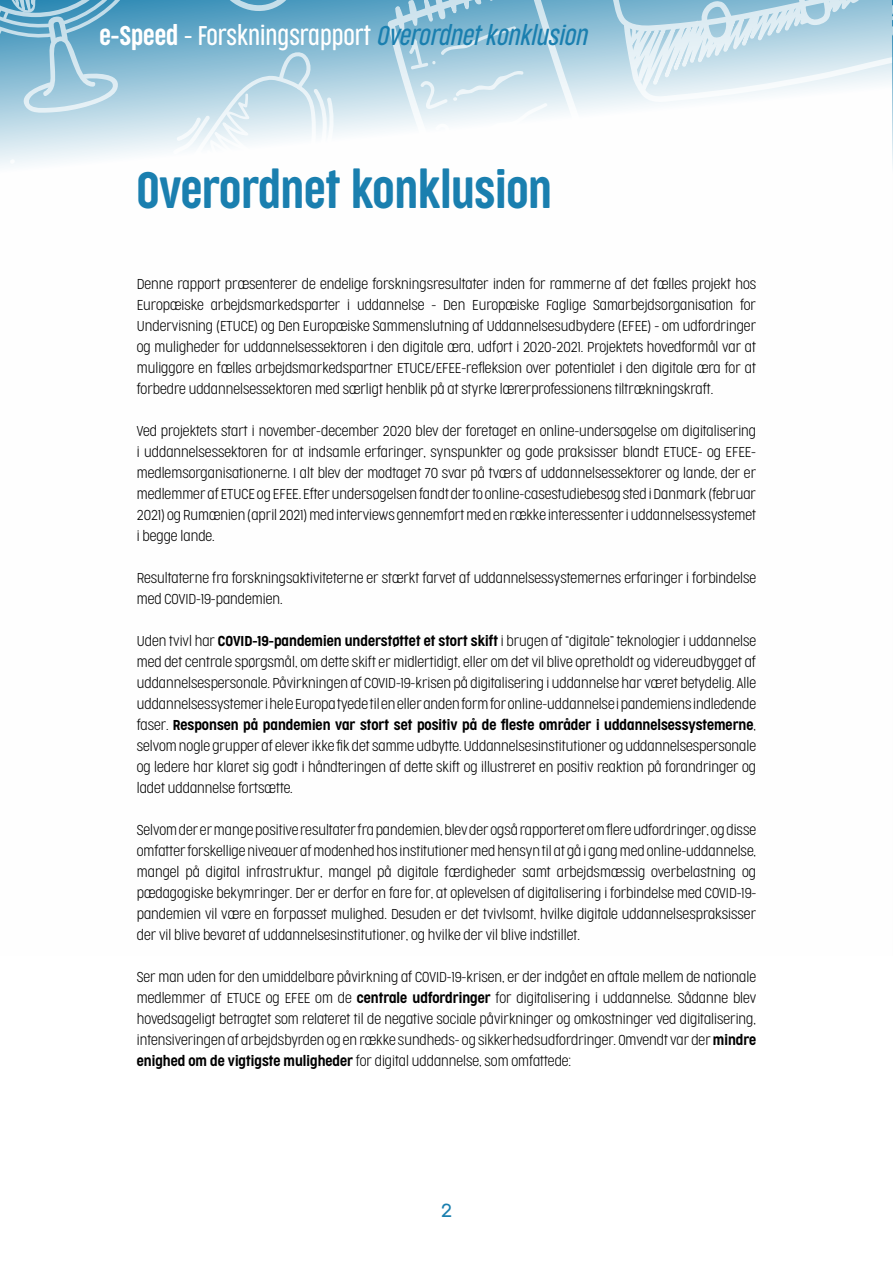
<style>
.page{position:relative;width:893px;height:1263px;background:#fff}
.page>*{position:absolute;margin:0;border:0;box-sizing:border-box;transform-origin:0 0}
.t1{font:300 48px "Cocogoose Compressed";color:#1a7faf}
.t2{font:italic 300 25.5px "Cocogoose Compressed";color:#1a7faf}
.t3{font:300 18px "Cocogoose Pro";color:#1a7faf}
.t4{font:200 13.5px/21px "Cocogoose Condensed";color:#000;text-align:justify}
.s1{font-style:normal;color:#fff}
.s2{font-weight:300}
</style>
<div class="page">
<svg style="left:0;top:0;width:334px;height:166px;background:#a6cddf"></svg>
<svg style="left:388px;top:0;width:505px;height:167px"></svg>
<h2 class="t2" style="left:99px;top:19px;width:489px"><span class="s1">e-Speed</span> <span class="s1">- Forskningsrapport</span> Overordnet konklusion</h2>
<h1 class="t1" style="left:137px;top:158px;width:416px">Overordnet konklusion</h1>
<p class="t4" style="left:137px;top:273px;width:621px">Denne rapport præsenterer de endelige forskningsresultater inden for rammerne af det fælles projekt hos Europæiske arbejdsmarkedsparter i uddannelse - Den Europæiske Faglige Samarbejdsorganisation for Undervisning (ETUCE) og Den Europæiske Sammenslutning af Uddannelsesudbydere (EFEE) - om udfordringer og muligheder for uddannelsessektoren i den digitale æra, udført i 2020-2021. Projektets hovedformål var at muliggøre en fælles arbejdsmarkedspartner ETUCE/EFEE-refleksion over potentialet i den digitale æra for at forbedre uddannelsessektoren med særligt henblik på at styrke lærerprofessionens tiltrækningskraft.</p>
<p class="t4" style="left:137px;top:420px;width:621px">Ved projektets start i november-december 2020 blev der foretaget en online-undersøgelse om digitalisering i uddannelsessektoren for at indsamle erfaringer, synspunkter og gode praksisser blandt ETUCE- og EFEE&shy;medlemsorganisationerne. I alt blev der modtaget 70 svar på tværs af uddannelsessektorer og lande, der er medlemmer af ETUCE og EFEE. Efter undersøgelsen fandt der to online-casestudiebesøg sted i Danmark (februar 2021) og Rumænien (april 2021) med interviews gennemført med en række interessenter i uddannelsessystemet i begge lande.</p>
<p class="t4" style="left:137px;top:567px;width:621px">Resultaterne fra forskningsaktiviteterne er stærkt farvet af uddannelsessystemernes erfaringer i forbindelse med COVID-19-pandemien.</p>
<p class="t4" style="left:137px;top:630px;width:621px">Uden tvivl har <span class="s2">COVID-19-pandemien understøttet et stort skift</span> i brugen af “digitale” teknologier i uddannelse med det centrale spørgsmål, om dette skift er midlertidigt, eller om det vil blive opretholdt og videreudbygget af uddannelsespersonale. Påvirkningen af COVID-19-krisen på digitalisering i uddannelse har været betydelig. Alle uddannelsessystemer i hele Europa tyede til en eller anden form for online-uddannelse i pandemiens indledende faser. <span class="s2">Responsen på pandemien var stort set positiv på de fleste områder i uddannelsessystemerne</span>, selvom nogle grupper af elever ikke fik det samme udbytte. Uddannelsesinstitutioner og uddannelsespersonale og ledere har klaret sig godt i håndteringen af dette skift og illustreret en positiv reaktion på forandringer og ladet uddannelse fortsætte.</p>
<p class="t4" style="left:137px;top:819px;width:621px">Selvom der er mange positive resultater fra pandemien, blev der også rapporteret om flere udfordringer, og disse omfatter forskellige niveauer af modenhed hos institutioner med hensyn til at gå i gang med online-uddannelse, mangel på digital infrastruktur, mangel på digitale færdigheder samt arbejdsmæssig overbelastning og pædagogiske bekymringer. Der er derfor en fare for, at oplevelsen af digitalisering i forbindelse med COVID-19- pandemien vil være en forpasset mulighed. Desuden er det tvivlsomt, hvilke digitale uddannelsespraksisser der vil blive bevaret af uddannelsesinstitutioner, og hvilke der vil blive indstillet.</p>
<p class="t4" style="left:137px;top:966px;width:621px">Ser man uden for den umiddelbare påvirkning af COVID-19-krisen, er der indgået en aftale mellem de nationale medlemmer af ETUCE og EFEE om de <span class="s2">centrale udfordringer</span> for digitalisering i uddannelse. Sådanne blev hovedsageligt betragtet som relateret til de negative sociale påvirkninger og omkostninger ved digitalisering, intensiveringen af arbejdsbyrden og en række sundheds- og sikkerhedsudfordringer. Omvendt var der <span class="s2">mindre enighed om de vigtigste muligheder</span> for digital uddannelse, som omfattede:</p>
<h3 class="t3" style="left:441px;top:1198px;width:13px">2</h3>
</div>
